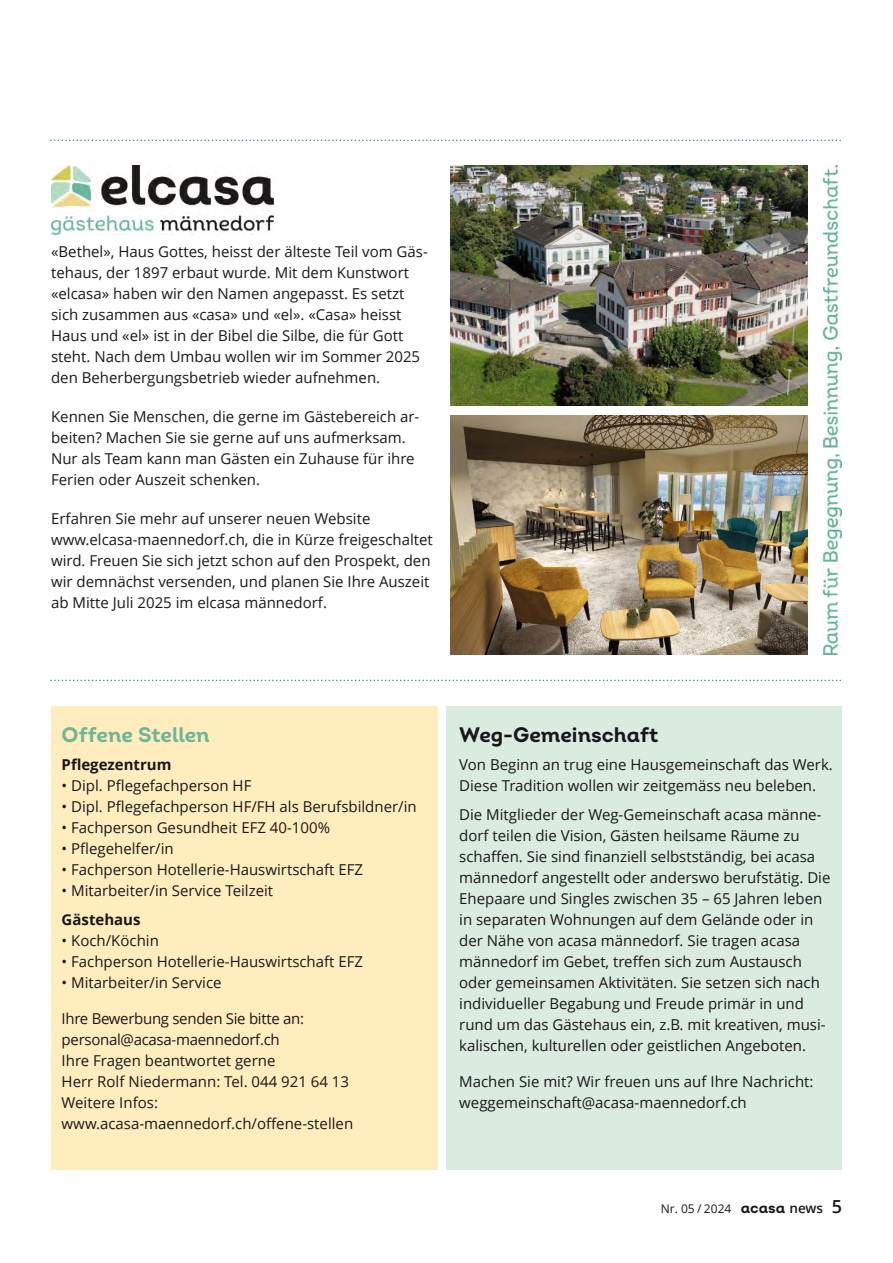
<style>
.page{position:relative;width:893px;height:1263px;background:#fff}
.page>*{position:absolute;margin:0;border:0;box-sizing:border-box;transform-origin:0 0}
.t1{font:21px "Intro Bold Alt";color:#1a171b}
.t2{font:21px "Intro Bold Alt";color:#6eb59a}
.t3{font:15px/21px "Open Sans";color:#1a171b}
.t4{font:700 15px "Open Sans";color:#1a171b}
.t5{font:12px "Open Sans";color:#1a171b}
.s1{font-family:"Intro Bold Alt";font-size:15px}
.s2{font-weight:600;font-size:13.5px}
.s3{font-weight:600;font-size:18px}
</style>
<div class="page">
<svg style="left:51px;top:140px;width:790px;height:1px"></svg>
<img style="left:451px;top:166px;width:357px;height:239px">
<img style="left:451px;top:415px;width:357px;height:240px">
<div style="left:446px;top:706px;width:396px;height:463px;background:#daece0"></div>
<div style="left:51px;top:706px;width:387px;height:463px;background:#ffedbd"></div>
<svg style="left:51px;top:680px;width:790px;height:1px"></svg>
<img style="left:51px;top:166px;width:223px;height:68px">
<img style="left:823px;top:166px;width:18px;height:489px">
<p class="t3" style="left:51px;top:243px;width:378px">«Bethel», Haus Gottes, heisst der älteste Teil vom Gäs&shy;tehaus, der 1897 erbaut wurde. Mit dem Kunstwort «elcasa» haben wir den Namen angepasst. Es setzt sich zusammen aus «casa» und «el». «Casa» heisst Haus und «el» ist in der Bibel die Silbe, die für Gott steht. Nach dem Umbau wollen wir im Sommer 2025 den Beherbergungsbetrieb wieder aufnehmen.</p>
<p class="t3" style="left:51px;top:408px;width:370px">Kennen Sie Menschen, die gerne im Gästebereich ar&shy;beiten? Machen Sie sie gerne auf uns aufmerksam.<br>Nur als Team kann man Gästen ein Zuhause für ihre Ferien oder Auszeit schenken.</p>
<p class="t3" style="left:51px;top:510px;width:383px">Erfahren Sie mehr auf unserer neuen Website www.elcasa-maennedorf.ch, die in Kürze freigeschaltet wird. Freuen Sie sich jetzt schon auf den Prospekt, den wir demnächst versenden, und planen Sie Ihre Auszeit ab Mitte Juli 2025 im elcasa männedorf.</p>
<h1 class="t2" style="left:62px;top:722px;width:150px">Offene Stellen</h1>
<p class="t4" style="left:62px;top:759px;width:111px">Pflegezentrum</p>
<p class="t3" style="left:62px;top:777px;width:191px">• Dipl. Pflegefachperson HF</p>
<p class="t3" style="left:62px;top:798px;width:357px">• Dipl. Pflegefachperson HF/FH als Berufsbildner/in</p>
<p class="t3" style="left:62px;top:819px;width:270px">• Fachperson Gesundheit EFZ 40-100%</p>
<p class="t3" style="left:62px;top:840px;width:114px">• Pflegehelfer/in</p>
<p class="t3" style="left:62px;top:861px;width:303px">• Fachperson Hotellerie-Hauswirtschaft EFZ</p>
<p class="t3" style="left:62px;top:882px;width:213px">• Mitarbeiter/in Service Teilzeit</p>
<p class="t4" style="left:62px;top:913px;width:80px">Gästehaus</p>
<p class="t3" style="left:62px;top:931px;width:99px">• Koch/Köchin</p>
<p class="t3" style="left:62px;top:952px;width:303px">• Fachperson Hotellerie-Hauswirtschaft EFZ</p>
<p class="t3" style="left:62px;top:973px;width:161px">• Mitarbeiter/in Service</p>
<p class="t3" style="left:62px;top:1009px;width:293px">Ihre Bewerbung senden Sie bitte an: personal@acasa-maennedorf.ch<br>Ihre Fragen beantwortet gerne<br>Herr Rolf Niedermann: Tel. 044 921 64 13<br>Weitere Infos: www.acasa-maennedorf.ch/offene-stellen</p>
<h1 class="t1" style="left:459px;top:722px;width:201px">Weg-Gemeinschaft</h1>
<p class="t3" style="left:459px;top:756px;width:375px">Von Beginn an trug eine Hausgemeinschaft das Werk.<br>Diese Tradition wollen wir zeitgemäss neu beleben.</p>
<p class="t3" style="left:459px;top:805px;width:373px">Die Mitglieder der Weg-Gemeinschaft acasa männe&shy;dorf teilen die Vision, Gästen heilsame Räume zu schaffen. Sie sind finanziell selbstständig, bei acasa männedorf angestellt oder anderswo berufstätig. Die Ehepaare und Singles zwischen 35 – 65 Jahren leben in separaten Wohnungen auf dem Gelände oder in der Nähe von acasa männedorf. Sie tragen acasa männedorf im Gebet, treffen sich zum Austausch oder gemeinsamen Aktivitäten. Sie setzen sich nach individueller Begabung und Freude primär in und rund um das Gästehaus ein, z.B. mit kreativen, musi&shy;kalischen, kulturellen oder geistlichen Angeboten.</p>
<p class="t3" style="left:459px;top:1072px;width:356px">Machen Sie mit? Wir freuen uns auf Ihre Nachricht: weggemeinschaft@acasa-maennedorf.ch</p>
<p class="t5" style="left:661px;top:1204px;width:183px">Nr. 05 / 2024 <span class="s1">acasa</span> <span class="s2">news</span> <span class="s3">5</span></p>
</div>
